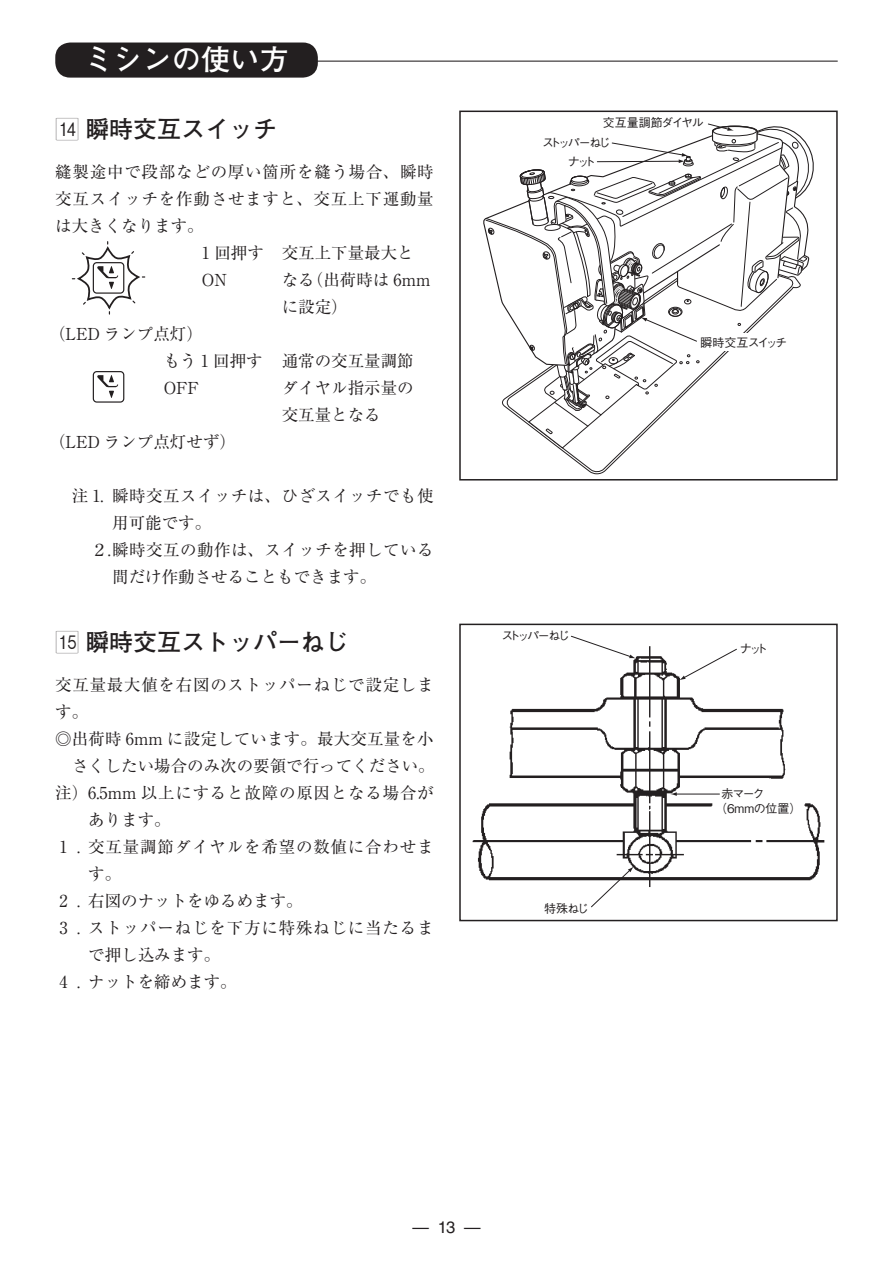
<style>
.page{position:relative;width:893px;height:1263px;background:#fff}
.page>*{position:absolute;margin:0;border:0;box-sizing:border-box;transform-origin:0 0}
.t1{font:700 28.5px "Futo Go B101 Pro";letter-spacing:.025em;color:#fff}
.t2{font:700 24px "Futo Go B101 Pro";color:#231f20}
.t3{font:16.5px "Ryumin Pro";letter-spacing:.01em;color:#231f20}
.t4{font:16.5px "Ryumin Pro";letter-spacing:.045em;color:#231f20}
.t5{font:16.5px "Ryumin Pro";letter-spacing:.05em;color:#231f20}
.t6{font:16.5px "Ryumin Pro";letter-spacing:.03em;color:#231f20}
.t7{font:16.5px "Helvetica";color:#231f20}
.t8{font:500 12px/19.5px "Gothic BBB Pro";letter-spacing:-.2em;color:#231f20}
.t9{font:500 12px/14.4px "Gothic BBB Pro";letter-spacing:-.03em;color:#231f20}
.t10{font:500 12px "Gothic BBB Pro";letter-spacing:-.05em;color:#231f20}
.t11{font:500 12px "Gothic BBB Pro";letter-spacing:-.08em;color:#231f20}
.t12{font:500 12px "Gothic BBB Pro";letter-spacing:-.11em;color:#231f20}
.s1{font-family:"Box Number White";font-weight:400}
</style>
<div class="page">
<hr style="left:72px;top:61px;width:766px;height:1px;background:#231f20">
<div style="left:55px;top:43px;width:263px;height:35px;background:#231f20;border-radius:15px"></div>
<svg style="left:559px;top:449px;width:69px;height:25px"></svg>
<svg style="left:485px;top:123px;width:329px;height:326px"></svg>
<div style="left:459px;top:111px;width:379px;height:369px;border:2px solid #231f20"></div>
<img style="left:472px;top:646px;width:353px;height:242px">
<hr style="left:675px;top:794px;width:44px;height:1px;background:#231f20">
<svg style="left:670px;top:792px;width:7px;height:4px"></svg>
<svg style="left:679px;top:649px;width:58px;height:31px"></svg>
<svg style="left:571px;top:636px;width:65px;height:22px"></svg>
<svg style="left:591px;top:866px;width:43px;height:41px"></svg>
<div style="left:459px;top:624px;width:379px;height:297px;border:2px solid #231f20"></div>
<svg style="left:72px;top:242px;width:73px;height:72px"></svg>
<div style="left:93px;top:371px;width:31px;height:32px;border:1px solid #231f20;border-radius:3px"></div>
<svg style="left:97px;top:375px;width:21px;height:23px"></svg>
<h1 class="t1" style="left:85px;top:37px;width:206px">ミシンの使い方</h1>
<h2 class="t2" style="left:55px;top:109px;width:224px"><span class="s1">D</span> 瞬時交互スイッチ</h2>
<p class="t4" style="left:55px;top:159px;width:380px">縫製途中で段部などの厚い箇所を縫う場合、瞬時</p>
<p class="t4" style="left:55px;top:186px;width:380px">交互スイッチを作動させますと、交互上下運動量</p>
<p class="t3" style="left:55px;top:213px;width:150px">は大きくなります。</p>
<p class="t3" style="left:202px;top:240px;width:213px">1 回押す 交互上下量最大と</p>
<p class="t3" style="left:282px;top:267px;width:150px">なる（出荷時は 6mm</p>
<p class="t3" style="left:282px;top:294px;width:67px">に設定）</p>
<p class="t3" style="left:202px;top:267px;width:27px">ON</p>
<p class="t3" style="left:49px;top:321px;width:155px">（LED ランプ点灯）</p>
<p class="t3" style="left:164px;top:348px;width:251px">もう 1 回押す 通常の交互量調節</p>
<p class="t3" style="left:282px;top:375px;width:133px">ダイヤル指示量の</p>
<p class="t3" style="left:282px;top:402px;width:100px">交互量となる</p>
<p class="t3" style="left:164px;top:375px;width:37px">OFF</p>
<p class="t3" style="left:49px;top:429px;width:188px">（LED ランプ点灯せず）</p>
<p class="t6" style="left:72px;top:483px;width:363px">注 1. 瞬時交互スイッチは、ひざスイッチでも使</p>
<p class="t3" style="left:112px;top:510px;width:101px">用可能です。</p>
<p class="t6" style="left:91px;top:537px;width:344px">２.瞬時交互の動作は、スイッチを押している</p>
<p class="t3" style="left:112px;top:564px;width:265px">間だけ作動させることもできます。</p>
<h2 class="t2" style="left:55px;top:622px;width:296px"><span class="s1">E</span> 瞬時交互ストッパーねじ</h2>
<p class="t4" style="left:55px;top:672px;width:380px">交互量最大値を右図のストッパーねじで設定しま</p>
<p class="t3" style="left:55px;top:699px;width:34px">す。</p>
<p class="t3" style="left:55px;top:726px;width:380px">◎出荷時 6mm に設定しています。最大交互量を小</p>
<p class="t3" style="left:72px;top:753px;width:365px">さくしたい場合のみ次の要領で行ってください。</p>
<p class="t4" style="left:55px;top:780px;width:380px">注）6.5mm 以上にすると故障の原因となる場合が</p>
<p class="t3" style="left:88px;top:807px;width:84px">あります。</p>
<p class="t5" style="left:59px;top:834px;width:376px">1 . 交互量調節ダイヤルを希望の数値に合わせま</p>
<p class="t3" style="left:88px;top:861px;width:35px">す。</p>
<p class="t3" style="left:59px;top:888px;width:245px">2 . 右図のナットをゆるめます。</p>
<p class="t5" style="left:59px;top:915px;width:376px">3 . ストッパーねじを下方に特殊ねじに当たるま</p>
<p class="t3" style="left:88px;top:942px;width:134px">で押し込みます。</p>
<p class="t3" style="left:59px;top:969px;width:179px">4 . ナットを締めます。</p>
<p class="t10" style="left:603px;top:113px;width:103px">交互量調節ダイヤル</p>
<p class="t8" style="left:568px;top:131px;width:45px;text-indent:-26px">ストッパーねじナット</p>
<p class="t11" style="left:701px;top:332px;width:88px">瞬時交互スイッチ</p>
<p class="t8" style="left:501px;top:624px;width:70px">ストッパーねじ</p>
<p class="t12" style="left:544px;top:899px;width:47px">特殊ねじ</p>
<p class="t12" style="left:740px;top:639px;width:30px">ナット</p>
<p class="t9" style="left:715px;top:785px;width:88px;text-indent:6px">赤マーク（6mmの位置）</p>
<p class="t7" style="left:412px;top:1217px;width:70px">—13—</p>
</div>
